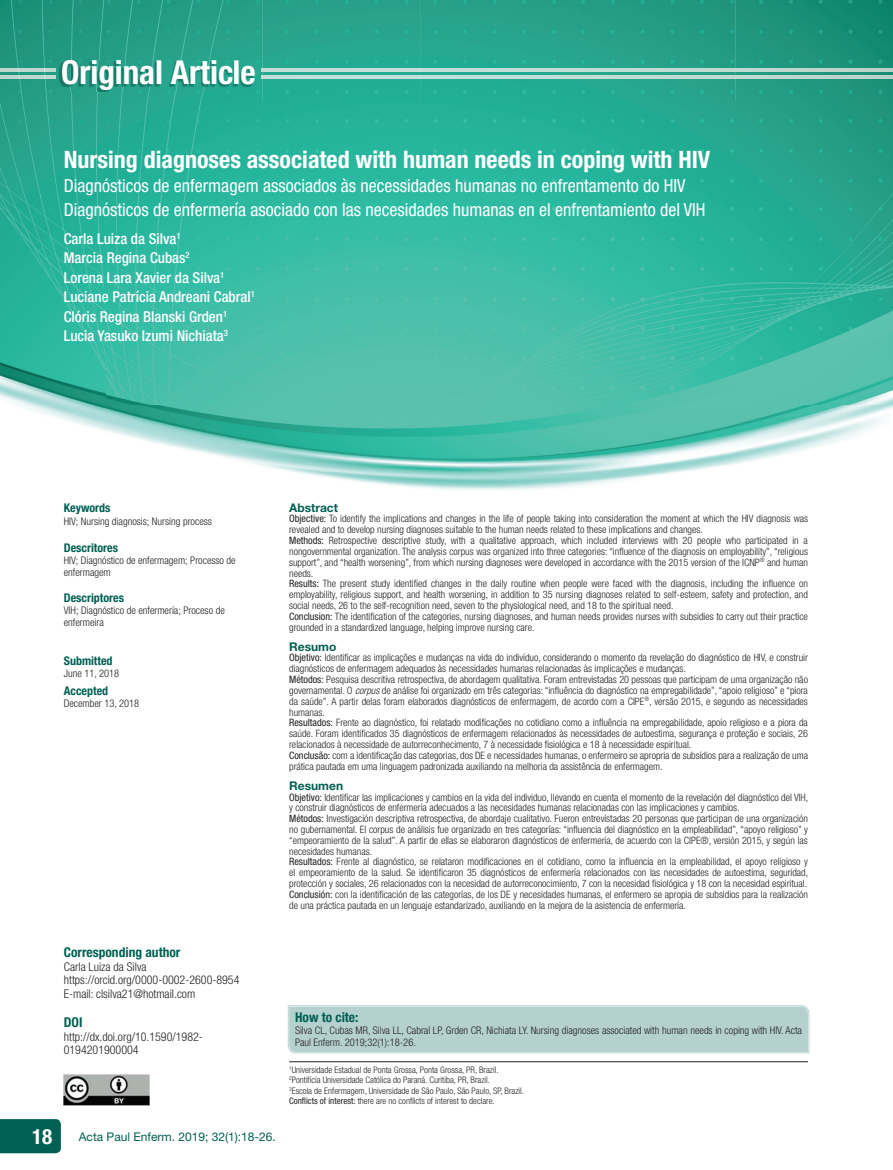
<style>
.page{position:relative;width:893px;height:1170px;background:#fff}
.page>*{position:absolute;margin:0;border:0;box-sizing:border-box;transform-origin:0 0}
.t1{font:700 condensed 33px "Helvetica Neue LT Std";color:#fff}
.t2{font:700 condensed 24px "Helvetica Neue LT Std";color:#fff}
.t3{font:700 condensed 21px "Helvetica Neue LT Std";color:#fff}
.t4{font:condensed 18px/24px "Helvetica Neue LT Std";color:#fff}
.t5{font:500 condensed 15px/19.5px "Helvetica Neue LT Std";color:#fff}
.t6{font:700 condensed 13.5px "Helvetica Neue LT Std";color:#006053}
.t7{font:300 condensed 12px/13.5px "Helvetica Neue LT Std";color:#231f20}
.t8{font:700 condensed 12px "Helvetica Neue LT Std";color:#006053}
.t9{font:12px "Helvetica Neue LT Std";color:#006053}
.t10{font:700 12px "Helvetica Neue LT Std";color:#006053}
.t11{font:300 condensed 10.5px/12px "Helvetica Neue LT Std";color:#231f20}
.t12{font:300 condensed 10.2px/10.8px "Helvetica Neue LT Std";color:#231f20}
.t13{font:300 condensed 9px/10.5px "Helvetica Neue LT Std";color:#231f20}
.s1{font-weight:400}
.s2{font-style:italic}
</style>
<div class="page">
<div style="left:0;top:1119px;width:61px;height:34px;background:#006053"></div>
<img style="left:0;top:0;width:893px;height:490px">
<img style="left:0;top:75px;width:56px;height:4px">
<img style="left:0;top:68px;width:56px;height:4px">
<hr style="left:289px;top:1061px;width:519px;height:1px;background:#231f20">
<img style="left:64px;top:1074px;width:86px;height:31px">
<svg style="left:287px;top:1005px;width:523px;height:48px;background:#b7d2d0"></svg>
<img style="left:60px;top:62px;width:193px;height:30px">
<img style="left:262px;top:75px;width:631px;height:4px">
<img style="left:262px;top:68px;width:631px;height:4px">
<h1 class="t1" style="left:61px;top:52px;width:196px">Original Article</h1>
<h2 class="t2" style="left:64px;top:144px;width:648px">Nursing diagnoses associated with human needs in coping with HIV</h2>
<h3 class="t4" style="left:64px;top:173px;width:643px">Diagnósticos de enfermagem associados às necessidades humanas no enfrentamento do HIV<br>Diagnósticos de enfermería asociado con las necesidades humanas en el enfrentamiento del VIH</h3>
<h3 class="t5" style="left:64px;top:228px;width:193px">Carla Luiza da Silva<sup>1<br></sup>Marcia Regina Cubas<sup>2<br></sup>Lorena Lara Xavier da Silva<sup>1<br></sup>Luciane Patrícia Andreani Cabral<sup>1<br></sup>Clóris Regina Blanski Grden<sup>1<br></sup>Lucia Yasuko Izumi Nichiata<sup>3</sup></h3>
<p class="t8" style="left:64px;top:500px;width:48px">Keywords</p>
<p class="t11" style="left:64px;top:515px;width:150px">HIV; Nursing diagnosis; Nursing process</p>
<p class="t8" style="left:64px;top:540px;width:56px">Descritores</p>
<p class="t11" style="left:64px;top:554px;width:173px">HIV; Diagnóstico de enfermagem; Processo de enfermagem</p>
<p class="t8" style="left:64px;top:590px;width:62px">Descriptores</p>
<p class="t11" style="left:64px;top:604px;width:163px">VIH; Diagnóstico de enfermería; Proceso de enfermeira</p>
<p class="t8" style="left:64px;top:653px;width:50px">Submitted</p>
<p class="t11" style="left:64px;top:667px;width:57px">June 11, 2018</p>
<p class="t8" style="left:64px;top:683px;width:46px">Accepted</p>
<p class="t11" style="left:64px;top:697px;width:77px">December 13, 2018</p>
<p class="t10" style="left:289px;top:500px;width:50px">Abstract</p>
<p class="t12" style="left:289px;top:513px;width:520px"><span class="s1">Objective:</span> To identify the implications and changes in the life of people taking into consideration the moment at which the HIV diagnosis was revealed and to develop nursing diagnoses suitable to the human needs related to these implications and changes.<br><span class="s1">Methods:</span> Retrospective descriptive study, with a qualitative approach, which included interviews with 20 people who participated in a nongovernmental organization. The analysis corpus was organized into three categories: “influence of the diagnosis on employability”, “religious support”, and “health worsening”, from which nursing diagnoses were developed in accordance with the 2015 version of the ICNP<sup>®</sup> and human needs.<br><span class="s1">Results:</span> The present study identified changes in the daily routine when people were faced with the diagnosis, including the influence on employability, religious support, and health worsening, in addition to 35 nursing diagnoses related to self-esteem, safety and protection, and social needs, 26 to the self-recognition need, seven to the physiological need, and 18 to the spiritual need.<br><span class="s1">Conclusion:</span> The identification of the categories, nursing diagnoses, and human needs provides nurs es with subsidies to carry out their practice grounded in a standardized language, helping improve nursing care.</p>
<p class="t10" style="left:289px;top:639px;width:49px">Resumo</p>
<p class="t12" style="left:289px;top:652px;width:520px"><span class="s1">Objetivo:</span> Identificar as implicações e mudanças na vida do indivíduo, considerando o momento da revelação do diagnóstico de HIV, e construir diagnósticos de enfermagem adequados às necessidades humanas relacionadas às implicações e mudanças.<br><span class="s1">Métodos:</span> Pesquisa descritiva retrospectiva, de abordagem qualitativa. Foram entrevistadas 20 pessoas que participam de uma organização não governamental. O <span class="s2">corpus</span> de análise foi organizado em três categorias: “influência do diagnóstico na empregabilidade”, “apoio religioso” e “piora da saúde”. A partir delas foram elaborados diagnósticos de enfermagem, de acordo com a CIPE<sup>®</sup>, versão 2015, e segundo as necessidades humanas.<br><span class="s1">Resultados:</span> Frente ao diagnóstico, foi relatado modificações no cotidiano como a influência na empregabilidade, apoio religioso e a piora da saúde. Foram identificados 35 diagnósticos de enfermagem relacionados às necessidades de autoestima, segurança e proteção e sociais, 26 relacionados à necessidade de autorreconhecimento, 7 à necessidade fisiológica e 18 à necessidade espiritual.<br><span class="s1">Conclusão:</span> com a identificação das categorias, dos DE e necessidades humanas, o enfermeiro se apropria de subsídios para a realização de uma prática pautada em uma linguagem padronizada auxiliando na melhoria da assistência de enfermagem.</p>
<p class="t10" style="left:289px;top:778px;width:55px">Resumen</p>
<p class="t12" style="left:289px;top:791px;width:521px"><span class="s1">Objetivo:</span> Identificar las implicaciones y cambios en la vida del individuo, llevando en cuenta el momento de la revelación del diagnóstico del VIH, y construir diagnósticos de enfermería adecuados a las necesidades humanas relacionadas con las implicaciones y cambios.<br><span class="s1">Métodos:</span> Investigación descriptiva retrospectiva, de abordaje cualitativo. Fueron entrevistadas 20 personas que participan de una organización no gubernamental. El corpus de análisis fue organizado en tres categorías: “influencia del diagnóstico en la empleabilidad”, “apoyo religioso” y “empeoramiento de la salud”. A partir de ellas se elaboraron diagnósticos de enfermería, de acuerdo con la CIPE®, versión 2015, y según las necesidades humanas.<br><span class="s1">Resultados:</span> Frente al diagnóstico, se relataron modificaciones en el cotidiano, como la influencia en la empleabilidad, el apoyo religioso y el empeoramiento de la salud. Se identificaron 35 diagnósticos de enfermería relacionados con las necesidades de autoestima, seguridad, protección y sociales, 26 relacionados con la necesidad de autorreconocimiento, 7 con la necesidad fisiológica y 18 con la necesidad espiritual.<br><span class="s1">Conclusión:</span> con la identificación de las categorías, de los DE y necesidades humanas, el enfermero se apropia de subsidios para la realización de una práctica pautada en un lenguaje estandarizado, auxiliando en la mejora de la asistencia de enfermería.</p>
<h3 class="t6" style="left:64px;top:944px;width:118px">Corresponding author</h3>
<p class="t7" style="left:64px;top:959px;width:177px">Carla Luiza da Silva https://orcid.org/0000-0002-2600-8954<br>E-mail: clsilva21@hotmail.com</p>
<h3 class="t6" style="left:64px;top:1014px;width:20px">DOI</h3>
<p class="t7" style="left:64px;top:1029px;width:141px">http://dx.doi.org/10.1590/1982-<br>0194201900004</p>
<h3 class="t3" style="left:32px;top:1123px;width:22px">18</h3>
<p class="t9" style="left:79px;top:1129px;width:199px">Acta Paul Enferm. 2019; 32(1):18-26.</p>
<h3 class="t6" style="left:295px;top:1009px;width:65px">How to cite:</h3>
<p class="t11" style="left:295px;top:1024px;width:509px">Silva CL, Cubas MR, Silva LL, Cabral LP, Grden CR, Nichiata LY. Nursing diagnoses associated with human needs in coping with HIV. Acta<br>Paul Enferm. 2019;32(1):18-26.</p>
<p class="t13" style="left:289px;top:1063px;width:236px"><sup>1</sup>Universidade Estadual de Ponta Grossa, Ponta Grossa, PR, Brazil.<br><sup>2</sup>Pontifícia Universidade Católica do Paraná. Curitiba, PR, Brazil.<br><sup>3</sup>Escola de Enfermagem, Universidade de São Paulo, São Paulo, SP, Brazil.<br><span class="s1">Conflicts of interest:</span> there are no conflicts of interest to declare.</p>
</div>
